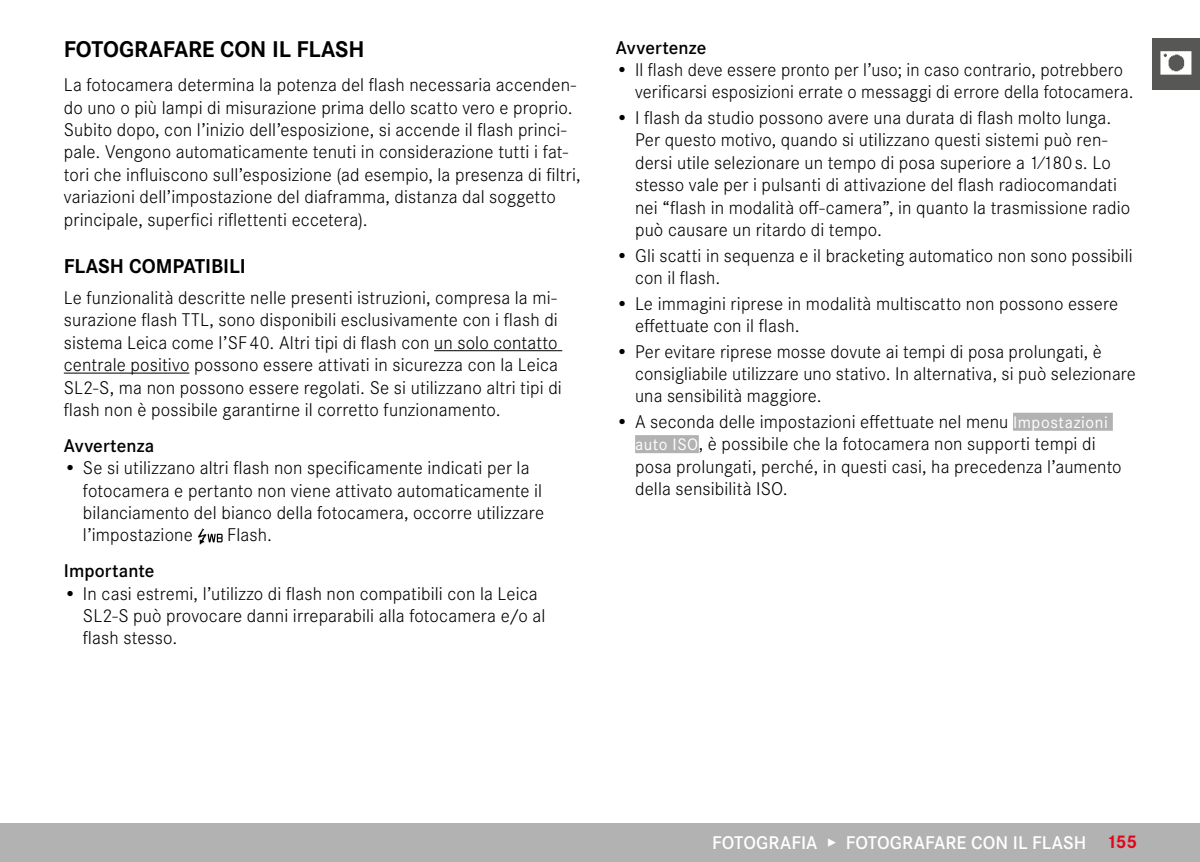
<style>
.page{position:relative;width:1200px;height:862px;background:#fff}
.page>*{position:absolute;margin:0;border:0;box-sizing:border-box;transform-origin:0 0}
.t1{font:700 23.62px "Corporate S";letter-spacing:-.005em;color:#000}
.t2{font:700 20.7px "Corporate S";letter-spacing:-.005em;color:#000}
.t3{font:300 19.12px/22.3px "Corporate S";letter-spacing:.005em;color:#000}
.t4{font:600 19.12px "Corporate S";letter-spacing:.005em;color:#fff}
.t5{font:600 19.12px "Corporate S";letter-spacing:.005em;color:#000}
.s1{font-weight:400;font-size:17.32px;color:#fff}
.s2{font-weight:700;color:#e3051b}
</style>
<div class="page">
<div style="left:1151px;top:38px;width:48px;height:51px;background:#575756"></div>
<img style="left:1160px;top:51px;width:32px;height:24px">
<div style="left:0;top:823px;width:1199px;height:38px;background:#b3b2b2"></div>
<hr style="left:434px;top:350px;width:128px;height:1px;background:#000">
<hr style="left:64px;top:372px;width:125px;height:1px;background:#000">
<svg style="left:207px;top:533px;width:15px;height:9px"></svg>
<img style="left:198px;top:528px;width:8px;height:16px">
<div style="left:1012px;top:412px;width:100px;height:18px;background:#b3b2b2"></div>
<div style="left:635px;top:435px;width:63px;height:18px;background:#b3b2b2"></div>
<p class="t1" style="left:64px;top:30px;width:302px">FOTOGRAFARE CON IL FLASH</p>
<p class="t3" style="left:64px;top:73px;width:518px">La fotocamera determina la potenza del flash necessaria accenden&shy;do uno o più lampi di misurazione prima dello scatto vero e proprio.<br>Subito dopo, con l’inizio dell’esposizione, si accende il flash princi&shy;pale. Vengono automaticamente tenuti in considerazione tutti i fat&shy;tori che influiscono sull’esposizione (ad esempio, la presenza di filtri, variazioni dell’impostazione del diaframma, distanza dal soggetto principale, superfici riflettenti eccetera).</p>
<p class="t2" style="left:64px;top:250px;width:183px">FLASH COMPATIBILI</p>
<p class="t3" style="left:64px;top:285px;width:499px">Le funzionalità descritte nelle presenti istruzioni, compresa la mi&shy;surazione flash TTL, sono disponibili esclusivamente con i flash di sistema Leica come l’SF40. Altri tipi di flash con un solo contatto centrale positivo possono essere attivati in sicurezza con la Leica SL2-S, ma non possono essere regolati. Se si utilizzano altri tipi di flash non è possibile garantirne il corretto funzionamento.</p>
<p class="t5" style="left:64px;top:431px;width:92px">Avvertenza</p>
<p class="t3" style="left:83px;top:455px;width:462px;text-indent:-19px">• Se si utilizzano altri flash non specificamente indicati per la fotocamera e pertanto non viene attivato automaticamente il bilanciamento del bianco della fotocamera, occorre utilizzare l’impostazione</p>
<p class="t3" style="left:227px;top:522px;width:46px">Flash.</p>
<p class="t5" style="left:64px;top:556px;width:92px">Importante</p>
<p class="t3" style="left:83px;top:580px;width:464px;text-indent:-19px">• In casi estremi, l’utilizzo di flash non compatibili con la Leica<br>SL2-S può provocare danni irreparabili alla fotocamera e/o al flash stesso.</p>
<p class="t5" style="left:615px;top:33px;width:92px">Avvertenze</p>
<p class="t3" style="left:635px;top:57px;width:500px;text-indent:-19px">• Il flash deve essere pronto per l’uso; in caso contrario, potrebbero verificarsi esposizioni errate o messaggi di errore della fotocamera.</p>
<p class="t3" style="left:635px;top:105px;width:496px;text-indent:-19px">• I flash da studio possono avere una durata di flash molto lunga.<br>Per questo motivo, quando si utilizzano questi sistemi può ren&shy;dersi utile selezionare un tempo di posa superiore a 1⁄180s. Lo stesso vale per i pulsanti di attivazione del flash radiocomandati nei “flash in modalità off-camera”, in quanto la trasmissione radio può causare un ritardo di tempo.</p>
<p class="t3" style="left:635px;top:243px;width:499px;text-indent:-19px">• Gli scatti in sequenza e il bracketing automatico non sono possibili con il flash.</p>
<p class="t3" style="left:635px;top:291px;width:484px;text-indent:-19px">• Le immagini riprese in modalità multiscatto non possono essere effettuate con il flash.</p>
<p class="t3" style="left:635px;top:339px;width:502px;text-indent:-19px">• Per evitare riprese mosse dovute ai tempi di posa prolungati, è consigliabile utilizzare uno stativo. In alternativa, si può selezionare una sensibilità maggiore.</p>
<p class="t3" style="left:635px;top:409px;width:488px;text-indent:-19px">• A seconda delle impostazioni effettuate nel menu <span class="s1">Impostazioni auto ISO</span>, è possibile che la fotocamera non supporti tempi di posa prolungati, perché, in questi casi, ha precedenza l’aumento della sensibilità ISO.</p>
<p class="t4" style="left:712px;top:827px;width:427px">FOTOGRAFIA ▸ FOTOGRAFARE CON IL FLASH <span class="s2">155</span></p>
</div>
